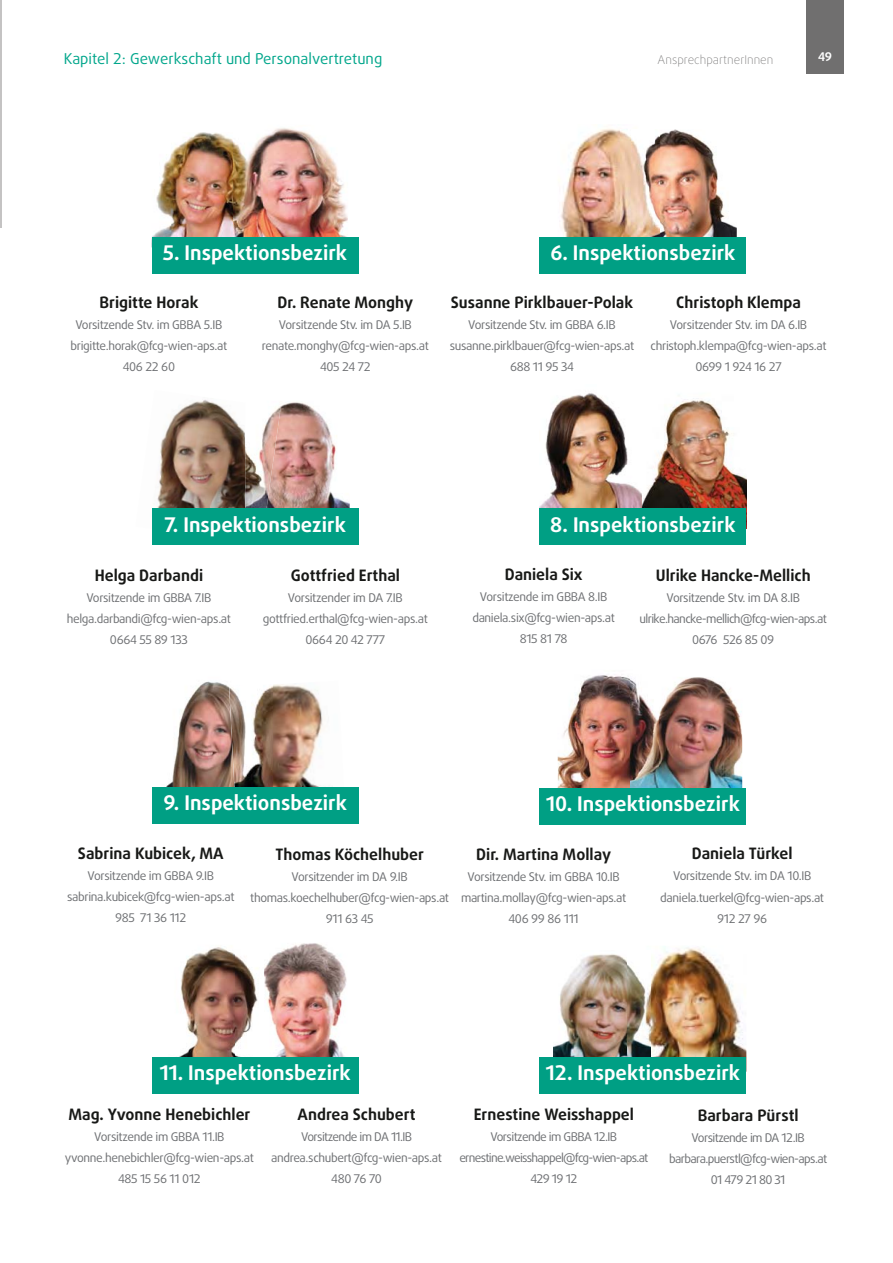
<style>
.page{position:relative;width:893px;height:1263px;background:#fff}
.page>*{position:absolute;margin:0;border:0;box-sizing:border-box;transform-origin:0 0}
.t1{font:700 20.25px "Daxline Pro";color:#fff}
.t2{font:700 15.75px "Daxline Pro";color:#181917}
.t3{font:15px "Daxline Pro";color:#00a68b}
.t4{font:12px/21px "Daxline Pro";letter-spacing:-.03em;color:#6d6f72;text-align:center}
.t5{font:12px/21px "Daxline Pro";letter-spacing:-.05em;color:#6d6f72;text-align:center}
.t6{font:12px/21px "Daxline Pro";letter-spacing:-.06em;color:#6d6f72;text-align:center}
.t7{font:100 12px "Daxline Pro";color:#706f6f}
.t8{font:700 12px "Daxline Pro";color:#fff}
</style>
<div class="page">
<img style="left:539px;top:393px;width:104px;height:115px">
<img style="left:558px;top:675px;width:73px;height:113px">
<img style="left:166px;top:681px;width:63px;height:106px">
<img style="left:651px;top:946px;width:95px;height:111px">
<img style="left:179px;top:947px;width:57px;height:110px">
<img style="left:643px;top:398px;width:103px;height:110px">
<img style="left:152px;top:132px;width:82px;height:105px">
<img style="left:263px;top:128px;width:85px;height:109px">
<img style="left:234px;top:137px;width:29px;height:100px">
<div style="left:152px;top:237px;width:206px;height:37px;background:#009f84"></div>
<img style="left:156px;top:399px;width:89px;height:109px">
<img style="left:281px;top:402px;width:69px;height:106px">
<img style="left:245px;top:406px;width:36px;height:102px">
<div style="left:152px;top:508px;width:207px;height:37px;background:#009f84"></div>
<img style="left:561px;top:128px;width:59px;height:109px">
<img style="left:620px;top:130px;width:117px;height:107px">
<div style="left:539px;top:237px;width:207px;height:37px;background:#009f84"></div>
<div style="left:539px;top:508px;width:207px;height:37px;background:#009f84"></div>
<img style="left:273px;top:684px;width:50px;height:103px">
<img style="left:229px;top:686px;width:44px;height:101px">
<div style="left:152px;top:787px;width:207px;height:37px;background:#009f84"></div>
<img style="left:264px;top:943px;width:83px;height:114px">
<img style="left:236px;top:955px;width:22px;height:102px">
<div style="left:152px;top:1057px;width:207px;height:36px;background:#009f84"></div>
<img style="left:658px;top:677px;width:84px;height:111px">
<img style="left:631px;top:678px;width:27px;height:110px">
<div style="left:539px;top:788px;width:207px;height:37px;background:#009f84"></div>
<img style="left:553px;top:954px;width:98px;height:103px">
<div style="left:539px;top:1057px;width:207px;height:36px;background:#009f84"></div>
<hr style="left:0;top:0;width:1px;height:227px;background:#c4c3c3">
<div style="left:806px;top:0;width:38px;height:74px;background:#706f6f"></div>
<p class="t3" style="left:64px;top:52px;width:320px">Kapitel 2: Gewerkschaft und Personalvertretung</p>
<p class="t7" style="left:657px;top:52px;width:117px">AnsprechpartnerInnen</p>
<p class="t8" style="left:818px;top:52px;width:16px">49</p>
<h1 class="t1" style="left:163px;top:245px;width:186px">5. Inspektionsbezirk</h1>
<h2 class="t2" style="left:99px;top:296px;width:101px">Brigitte Horak</h2>
<p class="t4" style="left:71px;top:315px;width:158px">Vorsitzende Stv. im GBBA 5.IB brigitte.horak@fcg-wien-aps.at<br>406 22 60</p>
<h2 class="t2" style="left:278px;top:296px;width:137px">Dr. Renate Monghy</h2>
<p class="t4" style="left:262px;top:315px;width:168px">Vorsitzende Stv. im DA 5.IB renate.monghy@fcg-wien-aps.at<br>405 24 72</p>
<h1 class="t1" style="left:550px;top:245px;width:186px">6. Inspektionsbezirk</h1>
<h2 class="t2" style="left:451px;top:296px;width:184px">Susanne Pirklbauer-Polak</h2>
<p class="t4" style="left:450px;top:315px;width:186px">Vorsitzende Stv. im GBBA 6.IB susanne.pirklbauer@fcg-wien-aps.at<br>688 11 95 34</p>
<h2 class="t2" style="left:676px;top:296px;width:126px">Christoph Klempa</h2>
<p class="t4" style="left:651px;top:315px;width:177px">Vorsitzender Stv. im DA 6.IB christoph.klempa@fcg-wien-aps.at<br>0699 1 924 16 27</p>
<h1 class="t1" style="left:165px;top:516px;width:183px">7. Inspektionsbezirk</h1>
<h2 class="t2" style="left:95px;top:569px;width:110px">Helga Darbandi</h2>
<p class="t4" style="left:67px;top:588px;width:166px">Vorsitzende im GBBA 7.IB helga.darbandi@fcg-wien-aps.at<br>0664 55 89 133</p>
<h2 class="t2" style="left:291px;top:569px;width:111px">Gottfried Erthal</h2>
<p class="t4" style="left:263px;top:588px;width:167px">Vorsitzender im DA 7.IB gottfried.erthal@fcg-wien-aps.at<br>0664 20 42 777</p>
<h1 class="t1" style="left:550px;top:516px;width:187px">8. Inspektionsbezirk</h1>
<h2 class="t2" style="left:505px;top:568px;width:79px">Daniela Six</h2>
<p class="t4" style="left:472px;top:587px;width:144px">Vorsitzende im GBBA 8.IB daniela.six@fcg-wien-aps.at<br>815 81 78</p>
<h2 class="t2" style="left:656px;top:569px;width:156px">Ulrike Hancke-Mellich</h2>
<p class="t5" style="left:639px;top:588px;width:189px">Vorsitzende Stv. im DA 8.IB ulrike.hancke-mellich@fcg-wien-aps.at<br>0676 526 85 09</p>
<h1 class="t1" style="left:163px;top:795px;width:185px">9. Inspektionsbezirk</h1>
<h1 class="t1" style="left:546px;top:796px;width:195px">10. Inspektionsbezirk</h1>
<h2 class="t2" style="left:78px;top:847px;width:147px">Sabrina Kubicek, MA</h2>
<p class="t4" style="left:67px;top:866px;width:169px">Vorsitzende im GBBA 9.IB sabrina.kubicek@fcg-wien-aps.at<br>985 71 36 112</p>
<h2 class="t2" style="left:275px;top:848px;width:150px">Thomas Köchelhuber</h2>
<p class="t4" style="left:250px;top:867px;width:200px">Vorsitzender im DA 9.IB thomas.koechelhuber@fcg-wien-aps.at<br>911 63 45</p>
<h2 class="t2" style="left:476px;top:848px;width:136px">Dir. Martina Mollay</h2>
<p class="t4" style="left:461px;top:867px;width:167px">Vorsitzende Stv. im GBBA 10.IB martina.mollay@fcg-wien-aps.at<br>406 99 86 111</p>
<h2 class="t2" style="left:692px;top:846px;width:102px">Daniela Türkel</h2>
<p class="t4" style="left:660px;top:865px;width:165px;line-height:22.5px">Vorsitzende Stv. im DA 10.IB daniela.tuerkel@fcg-wien-aps.at</p>
<p class="t4" style="left:717px;top:909px;width:52px">912 27 96</p>
<h1 class="t1" style="left:160px;top:1064px;width:192px">11. Inspektionsbezirk</h1>
<h2 class="t2" style="left:68px;top:1108px;width:184px">Mag. Yvonne Henebichler</h2>
<p class="t4" style="left:65px;top:1127px;width:191px">Vorsitzende im GBBA 11.IB yvonne.henebichler@fcg-wien-aps.at<br>485 15 56 11 012</p>
<h2 class="t2" style="left:298px;top:1108px;width:119px">Andrea Schubert</h2>
<p class="t4" style="left:271px;top:1127px;width:172px">Vorsitzende im DA 11.IB andrea.schubert@fcg-wien-aps.at<br>480 76 70</p>
<h1 class="t1" style="left:546px;top:1064px;width:196px">12. Inspektionsbezirk</h1>
<h2 class="t2" style="left:474px;top:1108px;width:162px">Ernestine Weisshappel</h2>
<p class="t6" style="left:459px;top:1127px;width:190px">Vorsitzende im GBBA 12.IB ernestine.weisshappel@fcg-wien-aps.at<br>429 19 12</p>
<h2 class="t2" style="left:698px;top:1109px;width:102px">Barbara Pürstl</h2>
<p class="t5" style="left:669px;top:1128px;width:160px">Vorsitzende im DA 12.IB barbara.puerstl@fcg-wien-aps.at<br>01 479 21 80 31</p>
</div>
